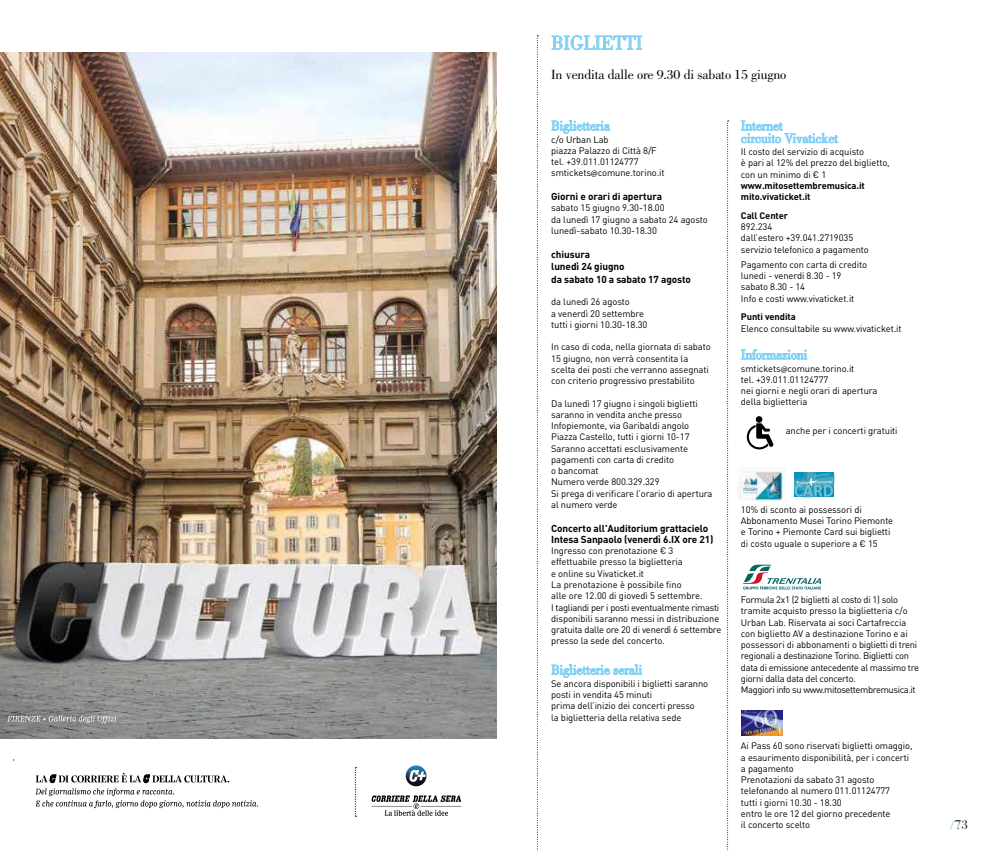
<style>
.page{position:relative;width:993px;height:851px;background:#fff}
.page>*{position:absolute;margin:0;border:0;box-sizing:border-box;transform-origin:0 0}
.t1{font:20px "Bodoni Std";color:#83d0f5}
.t2{font:13.75px "Bodoni Std";letter-spacing:-.01em;color:#000}
.t3{font:12.5px "Bauer Bodoni Std";color:#000;scale:.95 1}
.t4{font:700 10px/12.5px "DIN Pro";letter-spacing:-.01em;color:#000}
.t5{font:9.38px/11.2px "DIN Pro";letter-spacing:-.01em;color:#000}
.t6{font:9.38px/11.2px "DIN Pro";letter-spacing:-.03em;color:#000}
.t7{font:700 9.38px/11.2px "DIN Pro";letter-spacing:-.01em;color:#000}
.s1{font-family:"Myriad Pro"}
.s2{color:#83d0f5}
</style>
<div class="page">
<img style="left:0;top:52px;width:496px;height:686px">
<svg style="left:7px;top:715px;width:109px;height:8px"></svg>
<svg style="left:354px;top:767px;width:2px;height:49px"></svg>
<svg style="left:371px;top:795px;width:90px;height:20px"></svg>
<svg style="left:405px;top:765px;width:21px;height:21px"></svg>
<svg style="left:409px;top:769px;width:16px;height:13px"></svg>
<svg style="left:35px;top:772px;width:223px;height:36px"></svg>
<svg style="left:537px;top:35px;width:1px;height:816px"></svg>
<svg style="left:727px;top:120px;width:1px;height:730px"></svg>
<svg style="left:740px;top:121px;width:98px;height:22px"></svg>
<svg style="left:740px;top:349px;width:66px;height:11px"></svg>
<svg style="left:551px;top:120px;width:59px;height:13px"></svg>
<svg style="left:551px;top:664px;width:90px;height:13px"></svg>
<svg style="left:551px;top:35px;width:90px;height:15px"></svg>
<svg style="left:746px;top:416px;width:27px;height:33px"></svg>
<img style="left:737px;top:467px;width:48px;height:33px">
<svg style="left:794px;top:472px;width:39px;height:25px"></svg>
<svg style="left:743px;top:564px;width:77px;height:25px"></svg>
<img style="left:741px;top:710px;width:40px;height:25px">
<h1 class="t1" style="left:551px;top:32px;width:93px">BIGLIETTI</h1>
<h2 class="t2" style="left:551px;top:66px;width:236px">In vendita dalle ore 9.30 di sabato 15 giugno</h2>
<p class="t5" style="left:551px;top:133px;width:115px">c/o Urban Lab<br>piazza Palazzo di Città 8/F tel. +39.011.01124777 smtickets<span class="s1">@</span>comune.torino.it</p>
<p class="t4" style="left:551px;top:190px;width:112px">Giorni e orari di apertura</p>
<p class="t5" style="left:551px;top:202px;width:158px">sabato 15 giugno 9.30-18.00<br>da lunedì 17 giugno a sabato 24 agosto lunedì-sabato 10.30-18.30</p>
<p class="t4" style="left:551px;top:247px;width:141px">chiusura<br>lunedì 24 giugno<br>da sabato 10 a sabato 17 agosto</p>
<p class="t5" style="left:551px;top:296px;width:98px">da lunedì 26 agosto<br>a venerdì 20 settembre tutti i giorni 10.30-18.30</p>
<p class="t5" style="left:551px;top:341px;width:161px">In caso di coda, nella giornata di sabato 15 giugno, non verrà consentita la scelta dei posti che verranno assegnati con criterio progressivo prestabilito</p>
<p class="t5" style="left:551px;top:397px;width:163px">Da lunedì 17 giugno i singoli biglietti saranno in vendita anche presso<br>Infopiemonte, via Garibaldi angolo<br>Piazza Castello, tutti i giorni 10-17<br>Saranno accettati esclusivamente pagamenti con carta di credito<br>o bancomat<br>Numero verde 800.329.329<br>Si prega di verificare l’orario di apertura al numero verde</p>
<p class="t4" style="left:551px;top:522px;width:164px;line-height:11.2px">Concerto all'Auditorium grattacielo<br>Intesa Sanpaolo (venerdì 6.IX ore 21)</p>
<p class="t5" style="left:551px;top:544px;width:172px">Ingresso con prenotazione € 3 effettuabile presso la biglietteria<br>e online su Vivaticket.it<br>La prenotazione è possibile fino<br>alle ore 12.00 di giovedì 5 settembre.<br>I tagliandi per i posti eventualmente rimasti disponibili saranno messi in distribuzione gratuita dalle ore 20 di venerdì 6 settembre presso la sede del concerto.</p>
<p class="t5" style="left:551px;top:677px;width:158px">Se ancora disponibili i biglietti saranno posti in vendita 45 minuti<br>prima dell’inizio dei concerti presso<br>la biglietteria della relativa sede</p>
<p class="t5" style="left:740px;top:146px;width:150px">Il costo del servizio di acquisto<br>è pari al 12% del prezzo del biglietto, con un minimo di € 1</p>
<p class="t7" style="left:740px;top:179px;width:125px">www.mitosettembremusica.it mito.vivaticket.it</p>
<p class="t7" style="left:740px;top:209px;width:49px">Call Center</p>
<p class="t5" style="left:740px;top:221px;width:129px">892.234<br>dall’estero +39.041.2719035 servizio telefonico a pagamento</p>
<p class="t5" style="left:740px;top:258px;width:128px">Pagamento con carta di credito lunedi - venerdi 8.30 - 19 sabato 8.30 - 14<br>Info e costi www.vivaticket.it</p>
<p class="t7" style="left:740px;top:311px;width:56px">Punti vendita</p>
<p class="t5" style="left:740px;top:322px;width:162px">Elenco consultabile su www.vivaticket.it</p>
<p class="t5" style="left:740px;top:362px;width:138px">smtickets<span class="s1">@</span>comune.torino.it<br>tel. +39.011.01124777<br>nei giorni e negli orari di apertura della biglietteria</p>
<p class="t5" style="left:785px;top:424px;width:113px">anche per i concerti gratuiti</p>
<p class="t5" style="left:740px;top:503px;width:154px">10% di sconto ai possessori di Abbonamento Musei Torino Piemonte e Torino + Piemonte Card sui biglietti di costo uguale o superiore a € 15</p>
<p class="t6" style="left:740px;top:593px;width:180px">Formula 2x1 (2 biglietti al costo di 1) solo tramite acquisto presso la biglietteria c/o Urban Lab. Riservata ai soci Cartafreccia con biglietto AV a destinazione Torino e ai possessori di abbonamenti o biglietti di treni regionali a destinazione Torino. Biglietti con data di emissione antecedente al massimo tre giorni dalla data del concerto.<br>Maggiori info su www.mitosettembremusica.it</p>
<p class="t5" style="left:740px;top:739px;width:173px">Ai Pass 60 sono riservati biglietti omaggio, a esaurimento disponibilità, per i concerti a pagamento<br>Prenotazioni da sabato 31 agosto telefonando al numero 011.01124777<br>tutti i giorni 10.30 - 18.30<br>entro le ore 12 del giorno precedente<br>il concerto scelto</p>
<h3 class="t3" style="left:949px;top:816px;width:20px"><span class="s2">/</span>73</h3>
</div>
